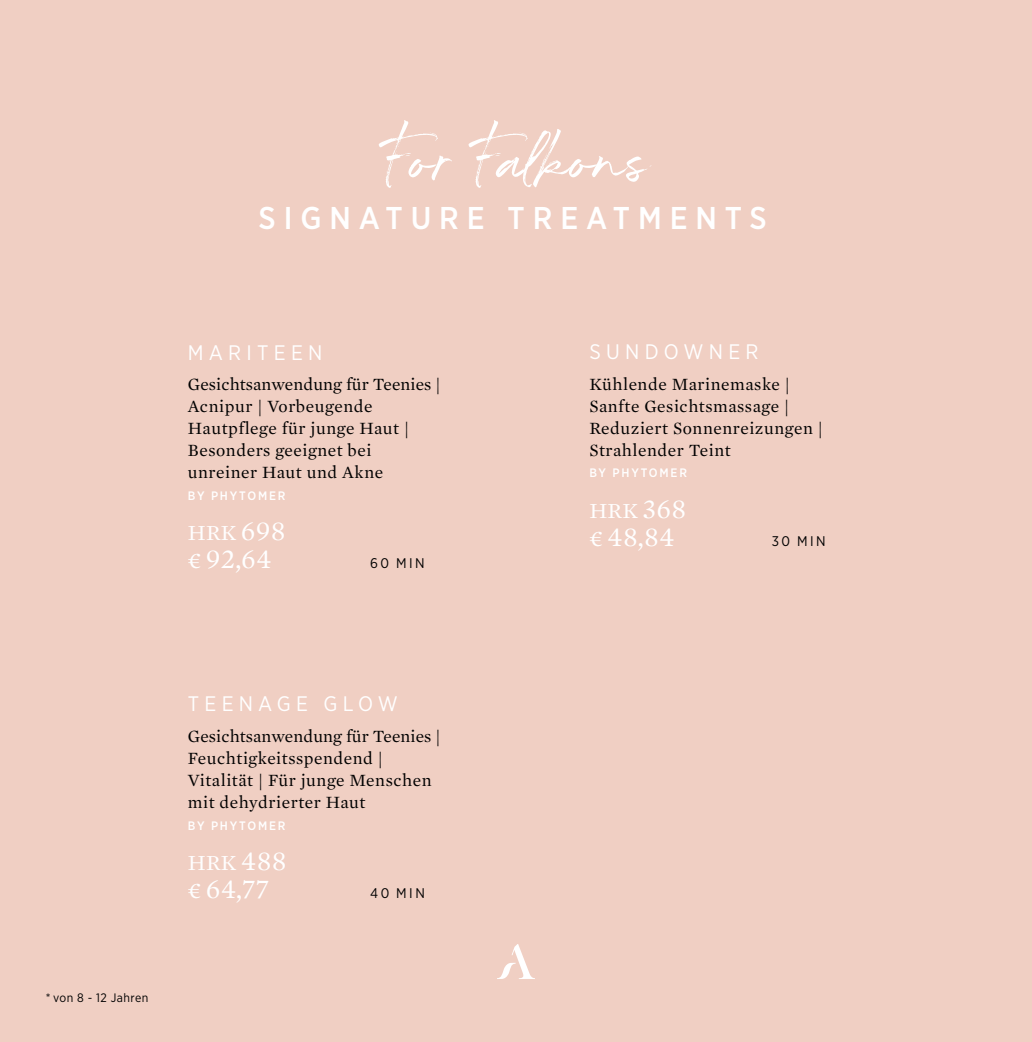
<style>
.page{position:relative;width:1032px;height:1042px;background:#f0cfc3}
.page>*{position:absolute;margin:0;border:0;box-sizing:border-box;transform-origin:0 0}
.t1{font:84px "White Heart";color:#fff}
.t2{font:500 31.5px "Gotham Narrow";letter-spacing:.25em;color:#fff}
.t3{font:28px "Mercury Text G1";letter-spacing:.01em;color:#fff}
.t4{font:21.88px "Mercury Text G1";letter-spacing:.01em;color:#fff}
.t5{font:21px "Gotham Narrow";letter-spacing:.25em;color:#fff}
.t6{font:17.5px/21.9px "Mercury Text G1";letter-spacing:.03em;color:#000}
.t7{font:14px "Gotham Narrow";letter-spacing:.18em;color:#000}
.t8{font:500 12.25px "Gotham Narrow";letter-spacing:.15em;color:#fff}
.t9{font:12.25px "Gotham Narrow";letter-spacing:.04em;color:#000}
.s1{font-size:28px}
.s2{font-size:22.75px}
</style>
<div class="page">
<svg style="left:497px;top:944px;width:38px;height:35px"></svg>
<h1 class="t1" style="left:381px;top:109px;width:271px">For Falkons</h1>
<h2 class="t2" style="left:259px;top:198px;width:510px">SIGNATURE TREATMENTS</h2>
<p class="t5" style="left:188px;top:339px;width:136px">MARITEEN</p>
<p class="t6" style="left:188px;top:373px;width:254px">Gesichtsanwendung für Teenies |<br>Acnipur | Vorbeugende<br>Hautpflege für junge Haut |<br>Besonders geeignet bei unreiner Haut und Akne</p>
<p class="t8" style="left:188px;top:488px;width:99px">BY PHYTOMER</p>
<p class="t4" style="left:188px;top:517px;width:99px">HRK <span class="s1">698</span></p>
<h3 class="t3" style="left:188px;top:538px;width:86px"><span class="s2">€</span> 92,64</h3>
<p class="t7" style="left:370px;top:554px;width:56px">60 MIN</p>
<p class="t5" style="left:589px;top:339px;width:171px">SUNDOWNER</p>
<p class="t6" style="left:589px;top:372px;width:235px">Kühlende Marinemaske |<br>Sanfte Gesichtsmassage |<br>Reduziert Sonnenreizungen |<br>Strahlender Teint</p>
<p class="t8" style="left:589px;top:465px;width:99px">BY PHYTOMER</p>
<p class="t4" style="left:589px;top:494px;width:98px">HRK <span class="s1">368</span></p>
<h3 class="t3" style="left:589px;top:516px;width:87px"><span class="s2">€</span> 48,84</h3>
<p class="t7" style="left:772px;top:532px;width:55px">30 MIN</p>
<p class="t9" style="left:46px;top:990px;width:104px">* von 8 - 12 Jahren</p>
<p class="t5" style="left:188px;top:691px;width:211px">TEENAGE GLOW</p>
<p class="t6" style="left:188px;top:724px;width:254px">Gesichtsanwendung für Teenies |<br>Feuchtigkeitsspendend |<br>Vitalität | Für junge Menschen mit dehydrierter Haut</p>
<p class="t8" style="left:188px;top:817px;width:99px">BY PHYTOMER</p>
<p class="t4" style="left:188px;top:847px;width:100px">HRK <span class="s1">488</span></p>
<h3 class="t3" style="left:188px;top:868px;width:83px"><span class="s2">€</span> 64,77</h3>
<p class="t7" style="left:370px;top:884px;width:56px">40 MIN</p>
</div>
